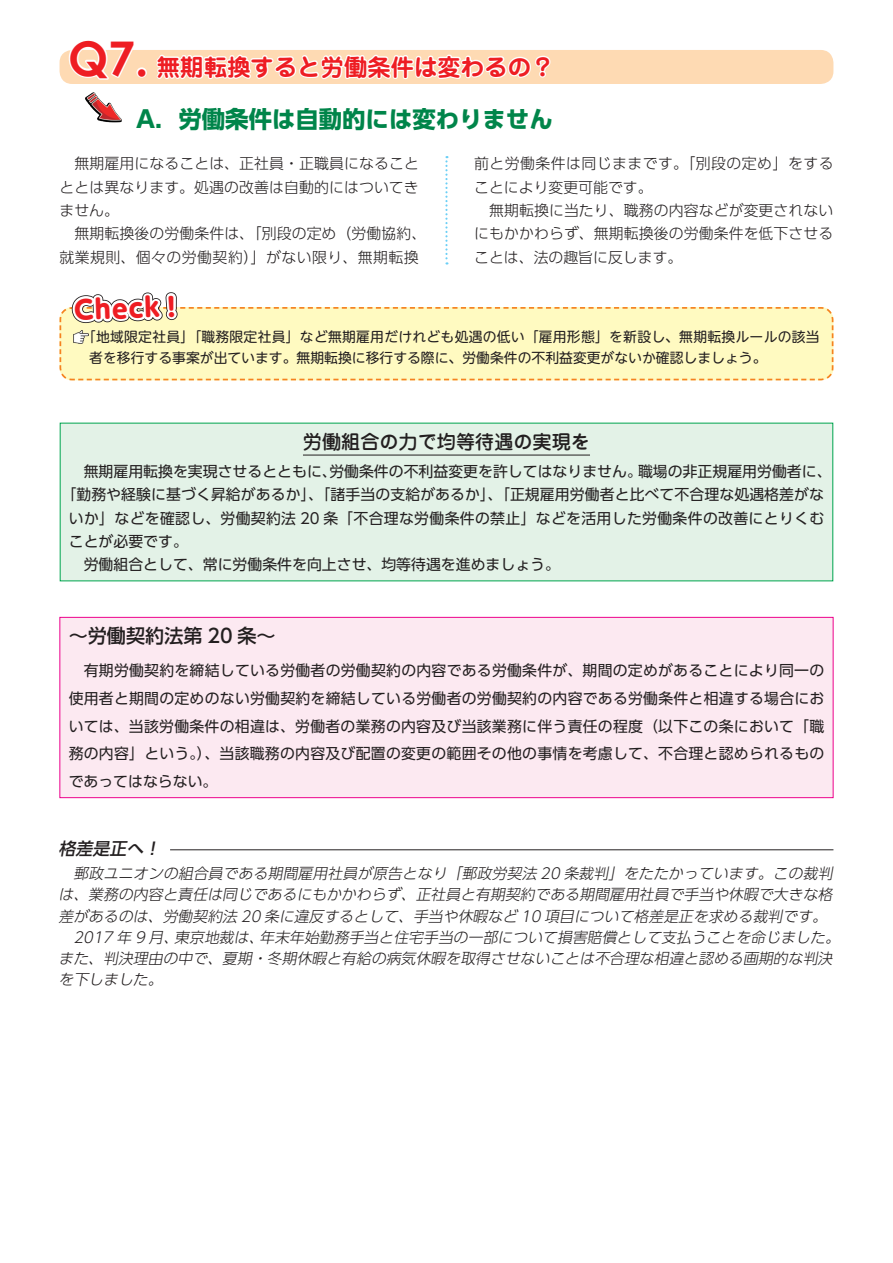
<style>
.page{position:relative;width:893px;height:1263px;background:#fff}
.page>*{position:absolute;margin:0;border:0;box-sizing:border-box;transform-origin:0 0}
.t1{font:700 47.85px "Century Gothic";color:#ee1d23}
.t2{font:800 25.5px "UD Shin M Go Pro";color:#ee1d23}
.t3{font:700 23.4px "UD Shin Go Pro";color:#00854a}
.t4{font:700 23.4px "Jun 501 Pro";color:#ee1d23}
.t5{font:500 19.2px "Jun 34 Pro";color:#231f20}
.t6{font:500 19.2px "UD Shin Go Pro";color:#231f20}
.t7{font:italic 500 16.95px "UD Shin Go Pro";color:#231f20}
.t8{font:14.85px/27.6px "UD Shin Go Pro";letter-spacing:.005em;color:#231f20;text-align:justify}
.t9{font:italic 300 14.85px/21.3px "UD Shin Go Pro";color:#231f20}
.t10{font:300 14.85px/23.4px "UD Shin Go Pro";letter-spacing:.005em;color:#231f20}
.t11{font:13.8px/21.3px "UD Shin M Go Pro";color:#231f20}
</style>
<div class="page">
<div style="left:59px;top:617px;width:775px;height:181px;background:#fce9f1"></div>
<svg style="left:816px;top:307px;width:18px;height:74px"></svg>
<svg style="left:59px;top:50px;width:757px;height:634px"></svg>
<img style="left:73px;top:331px;width:16px;height:12px">
<hr style="left:170px;top:849px;width:663px;height:1px;background:#231f20">
<h1 class="t1" style="left:68px;top:22px;width:82px">Q7.</h1>
<h3 class="t4" style="left:157px;top:48px;width:399px">無期転換すると労働条件は変わるの?</h3>
<h3 class="t3" style="left:136px;top:100px;width:418px">A．労働条件は自動的には変わりません</h3>
<p class="t10" style="left:60px;top:151px;width:368px">　無期雇用になることは、正社員・正職員になることととは異なります。処遇の改善は自動的にはついてきません。<br>　無期転換後の労働条件は、「別段の定め（労働協約、就業規則、個々の労働契約）」がない限り、無期転換</p>
<p class="t10" style="left:474px;top:151px;width:361px">前と労働条件は同じままです。「別段の定め」をすることにより変更可能です。<br>　無期転換に当たり、職務の内容などが変更されないにもかかわらず、無期転換後の労働条件を低下させることは、法の趣旨に反します。</p>
<h2 class="t2" style="left:73px;top:289px;width:104px;rotate:-2deg">Check !</h2>
<p class="t11" style="left:89px;top:325px;width:732px;text-indent:-7px">「地域限定社員」「職務限定社員」など無期雇用だけれども処遇の低い「雇用形態」を新設し、無期転換ルールの該当者を移行する事案が出ています。無期転換に移行する際に、労働条件の不利益変更がないか確認しましょう。</p>
<p class="t5" style="left:303px;top:426px;width:289px">労働組合の力で均等待遇の実現を</p>
<p class="t8" style="left:329px;top:457px;width:314px">労働条件の不利益変更を許してはなりません。</p>
<p class="t8" style="left:638px;top:457px;width:195px">職場の非正規雇用労働者に、</p>
<p class="t8" style="left:69px;top:457px;width:269px">　無期雇用転換を実現させるとともに、</p>
<p class="t8" style="left:61px;top:480px;width:764px">「勤務や経験に基づく昇給があるか」、「諸手当の支給があるか」、「正規雇用労働者と比べて不合理な処遇格差がな</p>
<p class="t8" style="left:69px;top:504px;width:757px">いか」などを確認し、労働契約法 20 条「不合理な労働条件の禁止」などを活用した労働条件の改善にとりくむ</p>
<p class="t8" style="left:69px;top:527px;width:121px">ことが必要です。</p>
<p class="t8" style="left:69px;top:550px;width:493px">　労働組合として、常に労働条件を向上させ、均等待遇を進めましょう。</p>
<p class="t6" style="left:69px;top:620px;width:209px">～労働契約法第 20 条~</p>
<p class="t8" style="left:69px;top:657px;width:757px">　有期労働契約を締結している労働者の労働契約の内容である労働条件が、期間の定めがあることにより同一の使用者と期間の定めのない労働契約を締結している労働者の労働契約の内容である労働条件と相違する場合においては、当該労働条件の相違は、労働者の業務の内容及び当該業務に伴う責任の程度（以下この条において「職務の内容」という。）、当該職務の内容及び配置の変更の範囲その他の事情を考慮して、不合理と認められるものであってはならない。</p>
<p class="t7" style="left:58px;top:835px;width:91px">格差是正へ</p>
<p class="t7" style="left:143px;top:835px;width:23px">!</p>
<p class="t9" style="left:416px;top:862px;width:422px;text-indent:-342px">郵政ユニオンの組合員である期間雇用社員が原告となり<br>正社員と有期契約である期間雇用社員で手当や休暇で大きな格</p>
<p class="t9" style="left:401px;top:883px;width:20px">、</p>
<p class="t9" style="left:447px;top:862px;width:20px">「</p>
<p class="t9" style="left:462px;top:862px;width:152px">郵政労契法 20 条裁判</p>
<p class="t9" style="left:608px;top:862px;width:20px">」</p>
<p class="t9" style="left:773px;top:862px;width:65px">この裁判</p>
<p class="t9" style="left:623px;top:862px;width:140px">をたたかっています</p>
<p class="t9" style="left:758px;top:862px;width:20px">。</p>
<p class="t9" style="left:88px;top:883px;width:318px">業務の内容と責任は同じであるにもかかわらず</p>
<p class="t9" style="left:59px;top:883px;width:20px">は</p>
<p class="t9" style="left:73px;top:883px;width:20px">、</p>
<p class="t9" style="left:59px;top:905px;width:95px">差があるのは</p>
<p class="t9" style="left:148px;top:905px;width:20px">、</p>
<p class="t9" style="left:163px;top:905px;width:241px">労働契約法 20 条に違反するとして</p>
<p class="t9" style="left:398px;top:905px;width:20px">、</p>
<p class="t9" style="left:413px;top:905px;width:405px">手当や休暇など 10 項目について格差是正を求める裁判です</p>
<p class="t9" style="left:812px;top:905px;width:20px">。</p>
<p class="t9" style="left:73px;top:926px;width:96px">2017年 9 月</p>
<p class="t9" style="left:259px;top:926px;width:571px">年末年始勤務手当と住宅手当の一部について損害賠償として支払うことを命じました</p>
<p class="t9" style="left:174px;top:926px;width:80px">東京地裁は</p>
<p class="t9" style="left:825px;top:926px;width:20px">。</p>
<p class="t9" style="left:163px;top:926px;width:20px">、</p>
<p class="t9" style="left:249px;top:926px;width:20px">、</p>
<p class="t9" style="left:59px;top:947px;width:35px">また</p>
<p class="t9" style="left:88px;top:947px;width:20px">、</p>
<p class="t9" style="left:103px;top:947px;width:110px">判決理由の中で</p>
<p class="t9" style="left:207px;top:947px;width:20px">、</p>
<p class="t9" style="left:59px;top:969px;width:95px">を下しました</p>
<p class="t9" style="left:148px;top:969px;width:20px">。</p>
<p class="t9" style="left:267px;top:947px;width:571px">冬期休暇と有給の病気休暇を取得させないことは不合理な相違と認める画期的な判決</p>
<p class="t9" style="left:222px;top:947px;width:35px">夏期</p>
<p class="t9" style="left:252px;top:947px;width:20px">・</p>
</div>
